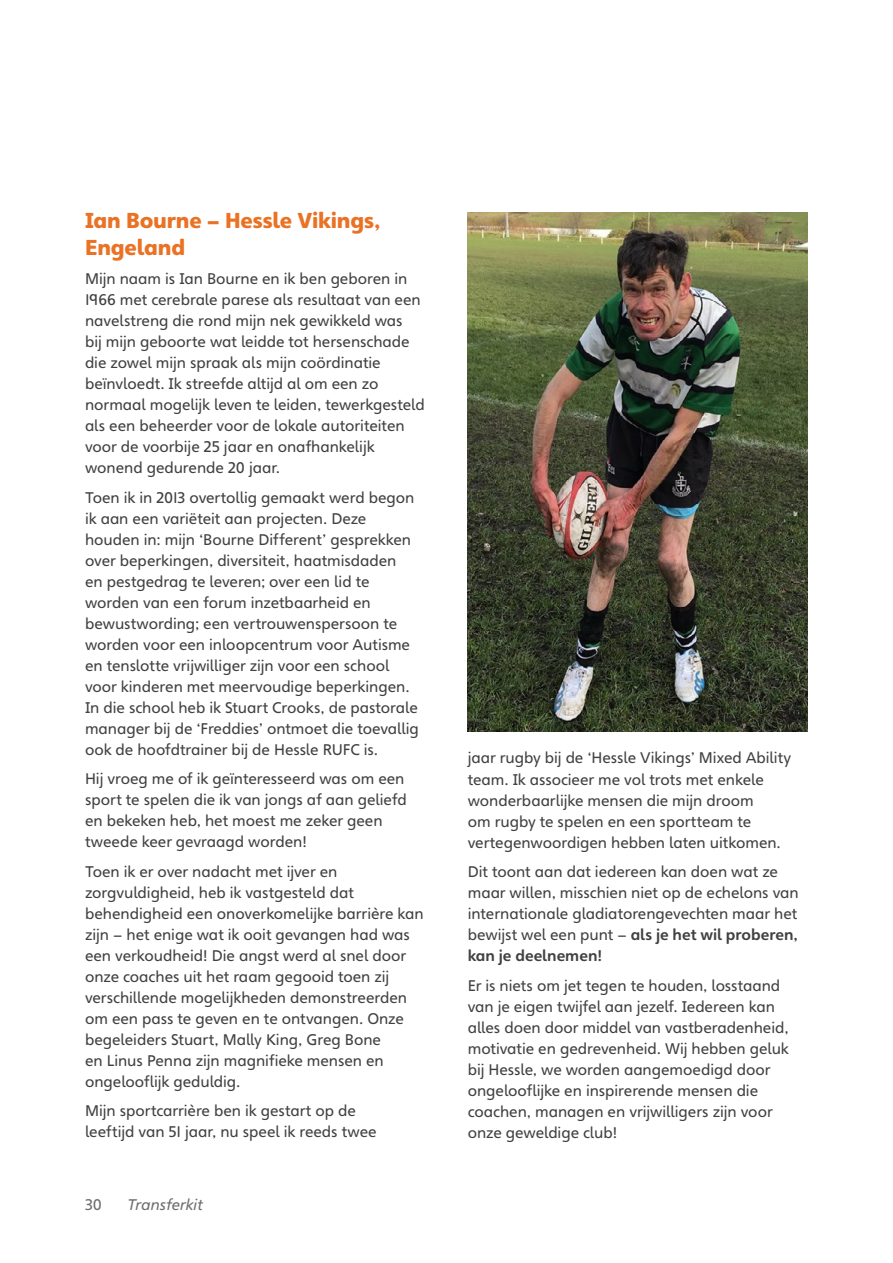
<style>
.page{position:relative;width:893px;height:1263px;background:#fff}
.page>*{position:absolute;margin:0;border:0;box-sizing:border-box;transform-origin:0 0}
.t1{font:900 21px/27px "Heinemann";letter-spacing:-.01em;color:#ea7224}
.t2{font:15px/21px "Heinemann";letter-spacing:-.005em;color:#414042}
.t3{font:italic 15px "Heinemann";color:#6d6e71}
.t4{font:15px "Heinemann";color:#6d6e71}
.s1{font-weight:700}
</style>
<div class="page">
<img style="left:468px;top:213px;width:340px;height:518px">
<h1 class="t1" style="left:85px;top:207px;width:297px">Ian Bourne – Hessle Vikings,<br>Engeland</h1>
<p class="t2" style="left:85px;top:268px;width:341px">Mijn naam is Ian Bourne en ik ben geboren in 1966 met cerebrale parese als resultaat van een navelstreng die rond mijn nek gewikkeld was<br>bij mijn geboorte wat leidde tot hersenschade die zowel mijn spraak als mijn coördinatie beïnvloedt. Ik streefde altijd al om een zo normaal mogelijk leven te leiden, tewerkgesteld als een beheerder voor de lokale autoriteiten voor de voorbije 25 jaar en onafhankelijk wonend gedurende 20 jaar.</p>
<p class="t2" style="left:85px;top:487px;width:335px">Toen ik in 2013 overtollig gemaakt werd begon ik aan een variëteit aan projecten. Deze houden in: mijn ‘Bourne Different’ gesprekken over beperkingen, diversiteit, haatmisdaden<br>en pestgedrag te leveren; over een lid te worden van een forum inzetbaarheid en bewustwording; een vertrouwenspersoon te worden voor een inloopcentrum voor Autisme en tenslotte vrijwilliger zijn voor een school voor kinderen met meervoudige beperkingen.<br>In die school heb ik Stuart Crooks, de pastorale manager bij de ‘Freddies’ ontmoet die toevallig ook de hoofdtrainer bij de Hessle RUFC is.</p>
<p class="t2" style="left:85px;top:768px;width:323px">Hij vroeg me of ik geïnteresseerd was om een sport te spelen die ik van jongs af aan geliefd en bekeken heb, het moest me zeker geen tweede keer gevraagd worden!</p>
<p class="t2" style="left:85px;top:861px;width:340px">Toen ik er over nadacht met ijver en zorgvuldigheid, heb ik vastgesteld dat behendigheid een onoverkomelijke barrière kan zijn – het enige wat ik ooit gevangen had was een verkoudheid! Die angst werd al snel door onze coaches uit het raam gegooid toen zij verschillende mogelijkheden demonstreerden om een pass te geven en te ontvangen. Onze begeleiders Stuart, Mally King, Greg Bone<br>en Linus Penna zijn magnifieke mensen en ongelooflijk geduldig.</p>
<p class="t2" style="left:85px;top:1100px;width:293px">Mijn sportcarrière ben ik gestart op de leeftijd van 51 jaar, nu speel ik reeds twee</p>
<p class="t4" style="left:85px;top:1195px;width:19px">30</p>
<p class="t3" style="left:128px;top:1195px;width:77px">Transferkit</p>
<p class="t2" style="left:468px;top:748px;width:325px">jaar rugby bij de ‘Hessle Vikings’ Mixed Ability team. Ik associeer me vol trots met enkele wonderbaarlijke mensen die mijn droom<br>om rugby te spelen en een sportteam te vertegenwoordigen hebben laten uitkomen.</p>
<p class="t2" style="left:468px;top:861px;width:333px">Dit toont aan dat iedereen kan doen wat ze maar willen, misschien niet op de echelons van internationale gladiatorengevechten maar het bewijst wel een punt – <span class="s1">als je het wil proberen, kan je deelnemen!</span></p>
<p class="t2" style="left:468px;top:975px;width:323px">Er is niets om jet tegen te houden, losstaand van je eigen twijfel aan jezelf. Iedereen kan alles doen door middel van vastberadenheid, motivatie en gedrevenheid. Wij hebben geluk bij Hessle, we worden aangemoedigd door ongelooflijke en inspirerende mensen die coachen, managen en vrijwilligers zijn voor onze geweldige club!</p>
</div>
